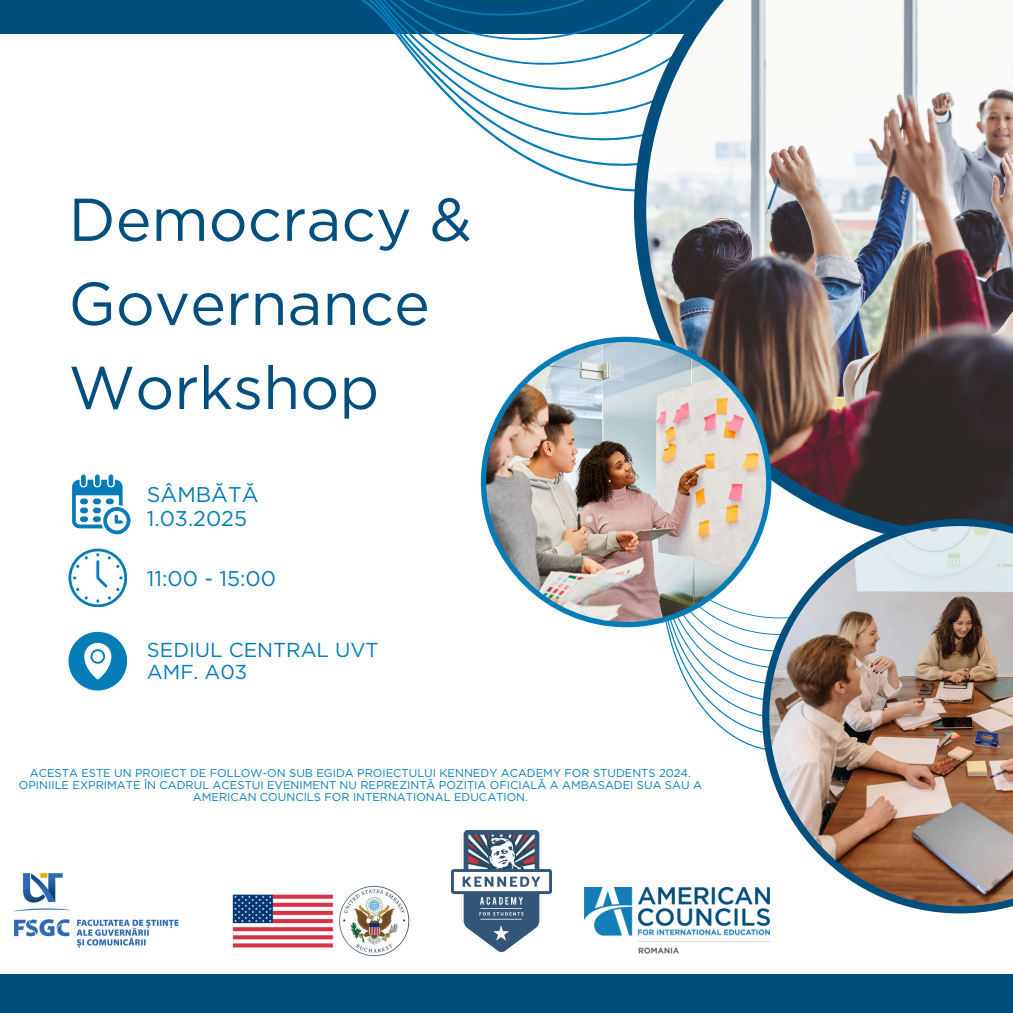
<style>
.page{position:relative;width:1013px;height:1013px;background:#fff}
.page>*{position:absolute;margin:0;border:0;box-sizing:border-box;transform-origin:0 0}
.t1{font:60.38px/84px "Gotham";color:#004f7e}
.t2{font:21.25px/24px "Gotham";color:#047cb7}
.t3{font:20.12px/22.2px "Gotham";color:#047cb7}
.t4{font:11.25px/12.2px "Gotham";color:#047cb7;text-align:center}
</style>
<div class="page">
<svg style="left:688px;top:686px;width:74px;height:17px"></svg>
<svg style="left:618px;top:627px;width:144px;height:59px"></svg>
<img style="left:232px;top:886px;width:178px;height:70px">
<img style="left:451px;top:829px;width:101px;height:124px">
<img style="left:584px;top:887px;width:185px;height:66px">
<img style="left:13px;top:873px;width:166px;height:75px">
<div style="left:0;top:0;width:1012px;height:33px;background:#004f7e"></div>
<svg style="left:507px;top:147px;width:127px;height:27px"></svg>
<svg style="left:472px;top:120px;width:162px;height:27px"></svg>
<svg style="left:205px;top:0;width:429px;height:120px"></svg>
<img style="left:634px;top:0;width:378px;height:519px">
<img style="left:481px;top:337px;width:290px;height:290px">
<img style="left:762px;top:519px;width:250px;height:394px">
<div style="left:81px;top:474px;width:5px;height:12px;background:#047cb7;border-radius:2px"></div>
<div style="left:95px;top:474px;width:5px;height:12px;background:#047cb7;border-radius:2px"></div>
<div style="left:108px;top:474px;width:5px;height:12px;background:#047cb7;border-radius:2px"></div>
<svg style="left:72px;top:479px;width:58px;height:55px"></svg>
<svg style="left:68px;top:548px;width:59px;height:59px"></svg>
<svg style="left:68px;top:632px;width:59px;height:58px"></svg>
<div style="left:0;top:974px;width:1012px;height:38px;background:#004f7e"></div>
<p class="t1" style="left:68px;top:177px;width:404px">Democracy &amp;<br>Governance<br>Workshop</p>
<p class="t2" style="left:147px;top:482px;width:113px">SÂMBĂTĂ<br>1.03.2025</p>
<p class="t2" style="left:147px;top:566px;width:131px">11:00 - 15:00</p>
<h2 class="t3" style="left:147px;top:638px;width:233px">SEDIUL CENTRAL UVT<br>AMF. A03</h2>
<h2 class="t4" style="left:19px;top:766px;width:684px">ACESTA ESTE UN PROIECT DE FOLLOW-ON SUB EGIDA PROIECTULUI KENNEDY ACADEMY FOR STUDENTS 2024.<br>OPINIILE EXPRIMATE ÎN CADRUL ACESTUI EVENIMENT NU REPREZINTĂ POZIȚIA OFICIALĂ A AMBASADEI SUA SAU A<br>AMERICAN COUNCILS FOR INTERNATIONAL EDUCATION.</h2>
</div>
